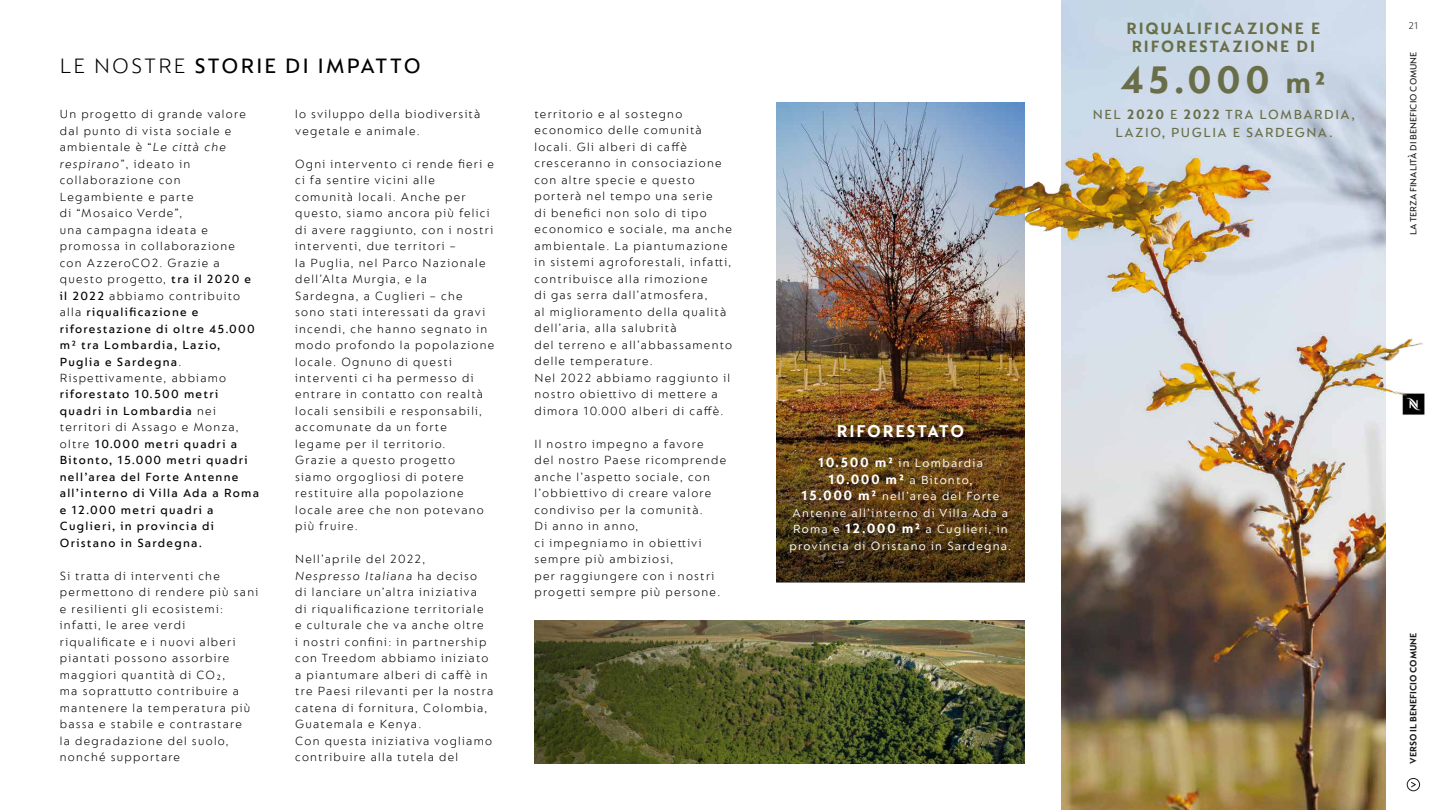
<style>
.page{position:relative;width:1440px;height:810px;background:#fff}
.page>*{position:absolute;margin:0;border:0;box-sizing:border-box;transform-origin:0 0}
.t1{font:700 40.5px "Nespresso Lucas";color:#696e48}
.t2{font:500 22.5px "Nespresso Lucas";letter-spacing:.09em;color:#000}
.t3{font:700 18px "Nespresso Lucas";letter-spacing:.095em;color:#fff}
.t4{font:700 17.25px/18px "Nespresso Lucas";letter-spacing:.105em;color:#696e48;text-align:center}
.t5{font:500 14.25px/18px "Nespresso Lucas";letter-spacing:.105em;color:#696e48;text-align:center}
.t6{font:300 12.75px/16.5px "Nespresso Lucas";letter-spacing:.1em;color:#000}
.t7{font:500 12.75px/16.5px "Nespresso Lucas";letter-spacing:.1em;color:#000}
.t8{font:12.75px/16.5px "Nespresso Lucas";letter-spacing:.1em;color:#fff;text-align:center}
.t9{font:300 10.5px "Nespresso Lucas";color:#1d1d1b}
.t10{font:500 9.75px "Nespresso Lucas";color:#1d1d1b}
.t11{font:700 9.75px "Nespresso Lucas";color:#1d1d1b}
.s1{font-weight:300}
.s2{font-style:italic}
.s3{font-weight:500}
.s4{font-weight:700;font-size:14.25px}
.s5{font-size:31.5px}
.s6{font-weight:700}
</style>
<div class="page">
<img style="left:1061px;top:0;width:325px;height:810px">
<img style="left:822px;top:620px;width:203px;height:144px">
<img style="left:776px;top:102px;width:249px;height:310px">
<img style="left:1422px;top:393px;width:3px;height:22px">
<div style="left:1407px;top:778px;width:13px;height:13px;border:1px solid #1d1d1b;border-radius:50%"></div>
<svg style="left:1411px;top:782px;width:5px;height:6px"></svg>
<img style="left:989px;top:151px;width:433px;height:500px">
<img style="left:776px;top:412px;width:249px;height:171px">
<svg style="left:534px;top:620px;width:288px;height:144px;background:#54562a"></svg>
<h2 class="t2" style="left:60px;top:53px;width:362px"><span class="s1">LE NOSTRE</span> STORIE DI IMPATTO</h2>
<p class="t6" style="left:295px;top:105px;width:187px">lo sviluppo della biodiversità vegetale e animale.</p>
<p class="t6" style="left:295px;top:155px;width:201px">Ogni intervento ci rende fieri e ci fa sentire vicini alle comunità locali. Anche per questo, siamo ancora più felici di avere raggiunto, con i nostri interventi, due territori –<br>la Puglia, nel Parco Nazionale dell’Alta Murgia, e la<br>Sardegna, a Cuglieri – che sono stati interessati da gravi incendi, che hanno segnato in modo profondo la popolazione locale. Ognuno di questi interventi ci ha permesso di entrare in contatto con realtà locali sensibili e responsabili, accomunate da un forte legame per il territorio.<br>Grazie a questo progetto siamo orgogliosi di potere restituire alla popolazione locale aree che non potevano più fruire.</p>
<p class="t6" style="left:295px;top:551px;width:200px">Nell’aprile del 2022,<br><span class="s2">Nespresso Italiana</span> ha deciso<br>di lanciare un’altra iniziativa<br>di riqualificazione territoriale<br>e culturale che va anche oltre<br>i nostri confini: in partnership con Treedom abbiamo iniziato a piantumare alberi di caffè in tre Paesi rilevanti per la nostra catena di fornitura, Colombia,<br>Guatemala e Kenya.<br>Con questa iniziativa vogliamo contribuire alla tutela del</p>
<p class="t6" style="left:60px;top:105px;width:196px">Un progetto di grande valore dal punto di vista sociale e ambientale è “<span class="s2">Le città che respirano</span>”, ideato in collaborazione con<br>Legambiente e parte<br>di “Mosaico Verde”,<br>una campagna ideata e promossa in collaborazione con AzzeroCO2. Grazie a questo progetto, <span class="s3">tra il 2020 e il 2022</span> abbiamo contribuito alla <span class="s3">riqualificazione e riforestazione di oltre 45.000 m² tra Lombardia, Lazio,<br>Puglia e Sardegna</span>.<br>Rispettivamente, abbiamo</p>
<p class="t7" style="left:60px;top:386px;width:201px">riforestato 10.500 metri quadri in Lombardia <span class="s1">nei territori di Assago e Monza, oltre</span> 10.000 metri quadri a<br>Bitonto, 15.000 metri quadri nell’area del Forte Antenne all’interno di Villa Ada a Roma e 12.000 metri quadri a<br>Cuglieri, in provincia di<br>Oristano in Sardegna.</p>
<p class="t6" style="left:60px;top:567px;width:200px">Si tratta di interventi che permettono di rendere più sani e resilienti gli ecosistemi: infatti, le aree verdi riqualificate e i nuovi alberi piantati possono assorbire maggiori quantità di CO²,<br>ma soprattutto contribuire a mantenere la temperatura più bassa e stabile e contrastare<br>la degradazione del suolo, nonché supportare</p>
<p class="t6" style="left:534px;top:105px;width:199px">territorio e al sostegno economico delle comunità locali. Gli alberi di caffè cresceranno in consociazione con altre specie e questo porterà nel tempo una serie<br>di benefici non solo di tipo economico e sociale, ma anche ambientale. La piantumazione in sistemi agroforestali, infatti, contribuisce alla rimozione<br>di gas serra dall’atmosfera,<br>al miglioramento della qualità dell’aria, alla salubrità<br>del terreno e all’abbassamento delle temperature.<br>Nel 2022 abbiamo raggiunto il nostro obiettivo di mettere a dimora 10.000 alberi di caffè.</p>
<p class="t6" style="left:534px;top:435px;width:193px">Il nostro impegno a favore<br>del nostro Paese ricomprende anche l’aspetto sociale, con l’obbiettivo di creare valore condiviso per la comunità.<br>Di anno in anno,<br>ci impegniamo in obiettivi sempre più ambiziosi,<br>per raggiungere con i nostri progetti sempre più persone.</p>
<h3 class="t3" style="left:837px;top:421px;width:129px">RIFORESTATO</h3>
<p class="t8" style="left:790px;top:455px;width:223px"><span class="s4">10.500 m²</span> in Lombardia<br><span class="s4">10.000 m²</span> a Bitonto,<br><span class="s4">15.000 m²</span> nell’area del Forte<br>Antenne all’interno di Villa Ada a<br>Roma e <span class="s4">12.000 m²</span> a Cuglieri, in provincia di Oristano in Sardegna.</p>
<h3 class="t4" style="left:1127px;top:19px;width:195px">RIQUALIFICAZIONE E<br>RIFORESTAZIONE DI</h3>
<h1 class="t1" style="left:1120px;top:56px;width:207px">45.000 <span class="s5">m²</span></h1>
<p class="t5" style="left:1093px;top:105px;width:264px">NEL <span class="s6">2020</span> E <span class="s6">2022</span> TRA LOMBARDIA,<br>LAZIO, PUGLIA E SARDEGNA.</p>
<p class="t9" style="left:1409px;top:20px;width:11px">21</p>
<p class="t10" style="left:1408px;top:235px;width:185px;rotate:-90deg">LA TERZA FINALITÀ DI BENEFICIO COMUNE</p>
<p class="t11" style="left:1408px;top:764px;width:133px;rotate:-90deg">VERSO IL BENEFICIO COMUNE</p>
</div>
